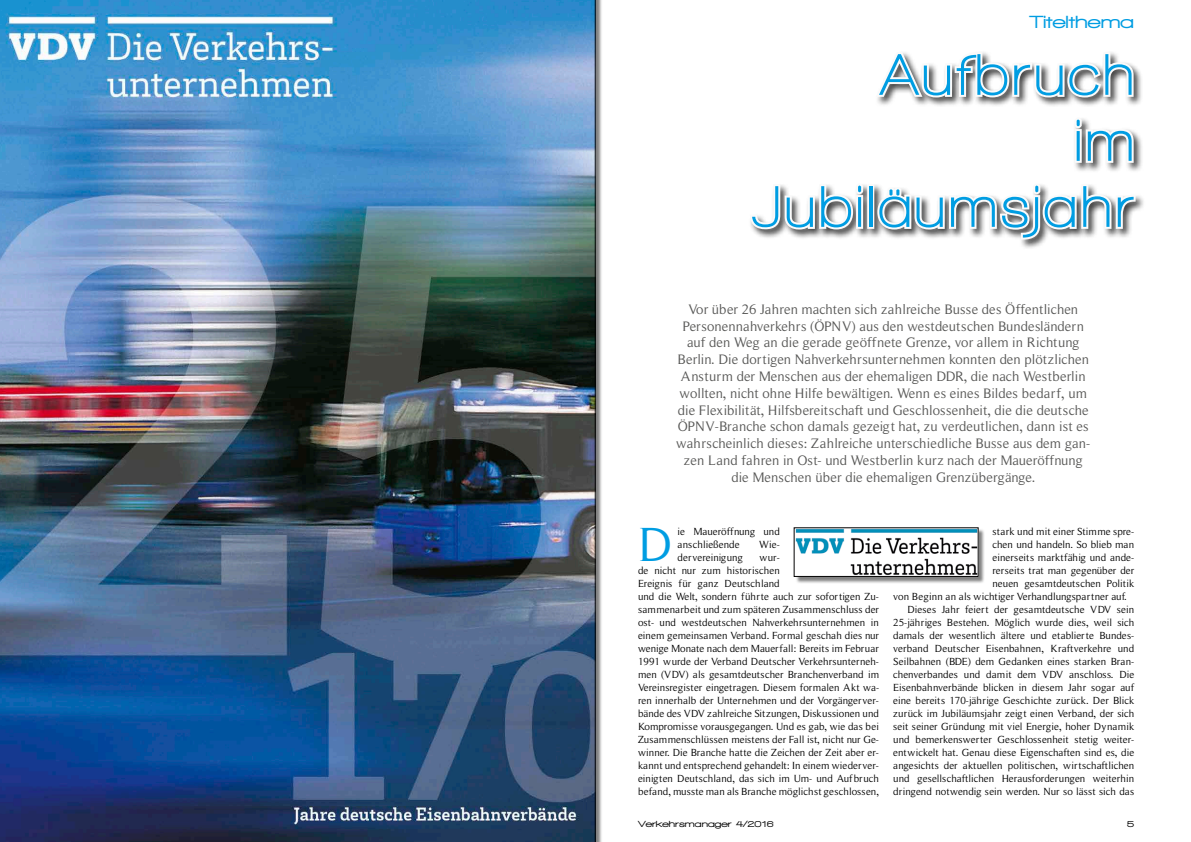
<style>
.page{position:relative;width:1191px;height:842px;background:#fff}
.page>*{position:absolute;margin:0;border:0;box-sizing:border-box;transform-origin:0 0}
.t1{font:700 60px/66px "Walkway";letter-spacing:.05em;color:#009de2;text-align:right}
.t2{font:48.9px "Roman Serif";color:#009de2}
.t3{font:900 18px "Walkway Expand";color:#009de2}
.t4{font:14px/16.8px "Roman Serif";color:#555554;text-align:center}
.t5{font:10.5px/13px "Roman Serif";color:#000}
.t6{font:900 9px "Walkway Expand";color:#000}
</style>
<div class="page">
<img style="left:0;top:0;width:595px;height:842px">
<svg style="left:877px;top:52px;width:258px;height:48px"></svg>
<svg style="left:1075px;top:118px;width:60px;height:47px"></svg>
<svg style="left:750px;top:184px;width:116px;height:48px"></svg>
<div style="left:867px;top:184px;width:7px;height:45px;border:4px solid #fafafa"></div>
<svg style="left:875px;top:184px;width:262px;height:58px"></svg>
<div style="left:795px;top:528px;width:190px;height:56px;background:#000;opacity:.5"></div>
<img style="left:796px;top:530px;width:180px;height:45px">
<div style="left:794px;top:528px;width:184px;height:49px;border:1px solid #000"></div>
<h3 class="t3" style="left:1029px;top:12px;width:106px">Titelthema</h3>
<h1 class="t1" style="left:752px;top:41px;width:384px">Aufbruch<br>im<br>Jubiläumsjahr</h1>
<p class="t4" style="left:676px;top:300px;width:415px">Vor über 26 Jahren machten sich zahlreiche Busse des Öffentlichen Personennahverkehrs (ÖPNV) aus den westdeutschen Bundesländern auf den Weg an die gerade geöffnete Grenze, vor allem in Richtung Berlin. Die dortigen Nahverkehrsunternehmen konnten den plötzlichen Ansturm der Menschen aus der ehemaligen DDR, die nach Westberlin wollten, nicht ohne Hilfe bewältigen. Wenn es eines Bildes bedarf, um die Flexibilität, Hilfsbereitschaft und Geschlossenheit, die die deutsche ÖPNV-Branche schon damals gezeigt hat, zu verdeutlichen, dann ist es wahrscheinlich dieses: Zahlreiche unterschiedliche Busse aus dem gan&shy;zen Land fahren in Ost- und Westberlin kurz nach der Maueröffnung die Menschen über die ehemaligen Grenzübergänge.</p>
<h2 class="t2" style="left:638px;top:516px;width:36px">D</h2>
<p class="t5" style="left:677px;top:525px;width:104px">ie Maueröffnung und anschließende</p>
<p class="t5" style="left:759px;top:538px;width:22px">Wie-</p>
<p class="t5" style="left:677px;top:551px;width:67px">dervereinigung</p>
<p class="t5" style="left:638px;top:551px;width:242px;text-indent:121px">wur-<br>de nicht nur zum historischen<br>Ereignis für ganz Deutschland<br>und die Welt, sondern führte auch zur sofortigen Zu&shy;sammenarbeit und zum späteren Zusammenschluss der ost- und westdeutschen Nahverkehrsunternehmen in einem gemeinsamen Verband. Formal geschah dies nur wenige Monate nach dem Mauerfall: Bereits im Februar 1991 wurde der Verband Deutscher Verkehrsunterneh&shy;men (VDV) als gesamtdeutscher Branchenverband im Vereinsregister eingetragen. Diesem formalen Akt wa&shy;ren innerhalb der Unternehmen und der Vorgängerver&shy;bände des VDV zahlreiche Sitzungen, Diskussionen und Kompromisse vorausgegangen. Und es gab, wie das bei Zusammenschlüssen meistens der Fall ist, nicht nur Ge&shy;winner. Die Branche hatte die Zeichen der Zeit aber er&shy;kannt und entsprechend gehandelt: In einem wiederver&shy;einigten Deutschland, das sich im Um- und Aufbruch befand, musste man als Branche möglichst geschlossen,</p>
<p class="t5" style="left:992px;top:525px;width:143px">stark und mit einer Stimme spre-</p>
<p class="t5" style="left:992px;top:538px;width:143px">chen und handeln. So blieb man</p>
<p class="t5" style="left:992px;top:551px;width:143px">einerseits marktfähig und ande-</p>
<p class="t5" style="left:992px;top:564px;width:143px">rerseits trat man gegenüber der</p>
<p class="t5" style="left:992px;top:577px;width:143px">neuen gesamtdeutschen Politik</p>
<p class="t5" style="left:893px;top:590px;width:235px">von Beginn an als wichtiger Verhandlungspartner auf.</p>
<p class="t5" style="left:907px;top:603px;width:228px">Dieses Jahr feiert der gesamtdeutsche VDV sein</p>
<p class="t5" style="left:893px;top:616px;width:242px">25-jähriges Bestehen. Möglich wurde dies, weil sich</p>
<p class="t5" style="left:893px;top:629px;width:242px">damals der wesentlich ältere und etablierte Bundes-</p>
<p class="t5" style="left:893px;top:642px;width:242px">verband Deutscher Eisenbahnen, Kraftverkehre und</p>
<p class="t5" style="left:893px;top:655px;width:242px">Seilbahnen (BDE) dem Gedanken eines starken Bran-</p>
<p class="t5" style="left:893px;top:668px;width:242px">chenverbandes und damit dem VDV anschloss. Die</p>
<p class="t5" style="left:893px;top:681px;width:242px">Eisenbahnverbände blicken in diesem Jahr sogar auf</p>
<p class="t5" style="left:893px;top:694px;width:242px">eine bereits 170-jährige Geschichte zurück. Der Blick</p>
<p class="t5" style="left:893px;top:707px;width:242px">zurück im Jubiläumsjahr zeigt einen Verband, der sich</p>
<p class="t5" style="left:893px;top:720px;width:242px">seit seiner Gründung mit viel Energie, hoher Dynamik</p>
<p class="t5" style="left:893px;top:733px;width:242px">und bemerkenswerter Geschlossenheit stetig weiter-</p>
<p class="t5" style="left:893px;top:746px;width:242px">entwickelt hat. Genau diese Eigenschaften sind es, die</p>
<p class="t5" style="left:893px;top:759px;width:242px">angesichts der aktuellen politischen, wirtschaftlichen</p>
<p class="t5" style="left:893px;top:772px;width:242px">und gesellschaftlichen Herausforderungen weiterhin</p>
<p class="t5" style="left:893px;top:785px;width:242px">dringend notwendig sein werden. Nur so lässt sich das</p>
<p class="t6" style="left:638px;top:819px;width:137px">Verkehrsmanager 4/2016</p>
<p class="t6" style="left:1127px;top:819px;width:9px">5</p>
</div>
